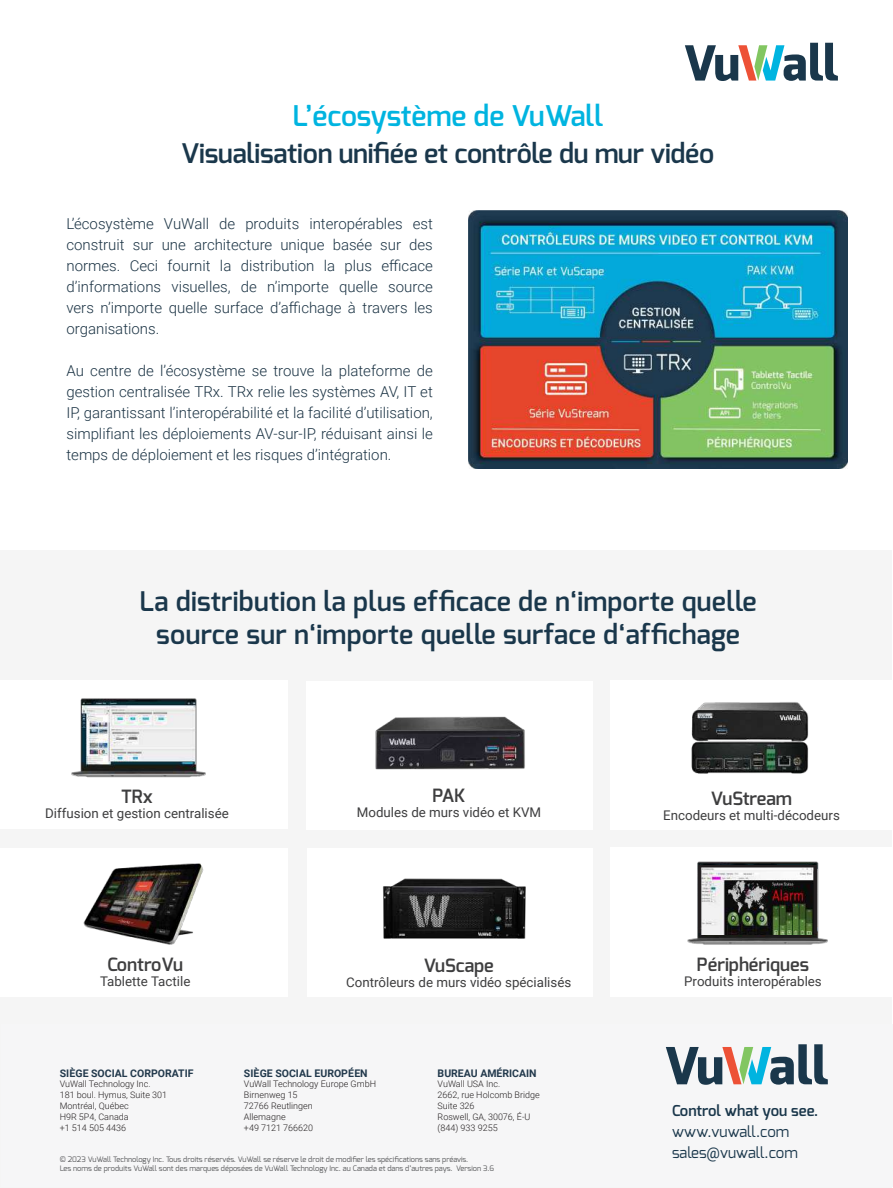
<style>
.page{position:relative;width:893px;height:1188px;background:#fff}
.page>*{position:absolute;margin:0;border:0;box-sizing:border-box;transform-origin:0 0}
.t1{font:600 28.5px "Exo";letter-spacing:-.01em;color:#00b4e0}
.t2{font:600 27px/33px "Exo";letter-spacing:.01em;color:#1a374b;text-align:center}
.t3{font:600 27px "Exo";letter-spacing:-.01em;color:#1a374b}
.t4{font:600 18.3px "Exo";color:#3e3e3f}
.t5{font:300 15px/21px "Roboto";color:#1b3344;text-align:justify}
.t6{font:15px/21px "Exo";color:#1a374b}
.t7{font:600 15px "Exo";color:#1a374b}
.t8{font:13.35px "Roboto";color:#3e3e3f}
.t9{font:700 10.5px "Roboto";color:#22394c}
.t10{font:300 9px/10.8px "Roboto";color:#231f20}
.t11{font:7.5px/9px "Exo";color:#57585a}
.s1{font-family:"Roboto"}
</style>
<div class="page">
<svg style="left:685px;top:43px;width:153px;height:38px"></svg>
<div style="left:0;top:551px;width:891px;height:637px;background:#f5f5f5"></div>
<img style="left:468px;top:210px;width:380px;height:258px">
<div style="left:0;top:680px;width:288px;height:149px;background:#fff"></div>
<div style="left:306px;top:681px;width:287px;height:149px;background:#fff"></div>
<div style="left:610px;top:680px;width:283px;height:150px;background:#fff"></div>
<div style="left:0;top:848px;width:288px;height:148px;background:#fff"></div>
<div style="left:307px;top:849px;width:285px;height:148px;background:#fff"></div>
<div style="left:611px;top:848px;width:282px;height:149px;background:#fff"></div>
<img style="left:383px;top:878px;width:143px;height:61px">
<img style="left:71px;top:698px;width:135px;height:80px">
<img style="left:687px;top:861px;width:141px;height:84px">
<img style="left:697px;top:863px;width:119px;height:72px">
<img style="left:83px;top:863px;width:121px;height:81px">
<img style="left:691px;top:702px;width:118px;height:72px">
<div style="left:2px;top:1024px;width:891px;height:162px;background:#f6f6f7"></div>
<svg style="left:666px;top:1044px;width:162px;height:41px"></svg>
<img style="left:375px;top:716px;width:150px;height:54px">
<h1 class="t1" style="left:292px;top:97px;width:312px">L’écosystème de VuWall</h1>
<h2 class="t3" style="left:181px;top:136px;width:535px">Visualisation unifiée et contrôle du mur vidéo</h2>
<p class="t5" style="left:66px;top:212px;width:368px">L’écosystème VuWall de produits interopérables est construit sur une architecture unique basée sur des normes. Ceci fournit la distribution la plus efficace d’informations visuelles, de n’importe quelle source vers n’importe quelle surface d’affichage à travers les organisations.</p>
<p class="t5" style="left:66px;top:359px;width:368px">Au centre de l’écosystème se trouve la plateforme de gestion centralisée TRx. TRx relie les systèmes AV, IT et IP, garantissant l’interopérabilité et la facilité d’utilisation, simplifiant les déploiements AV-sur-IP, réduisant ainsi le temps de déploiement et les risques d’intégration.</p>
<h2 class="t2" style="left:140px;top:584px;width:619px">La distribution la plus efficace de n‘importe quelle source sur n‘importe quelle surface d‘affichage</h2>
<p class="t4" style="left:121px;top:785px;width:33px">TRx</p>
<p class="t8" style="left:45px;top:804px;width:185px">Diffusion et gestion centralisée</p>
<p class="t4" style="left:433px;top:784px;width:34px">PAK</p>
<p class="t8" style="left:357px;top:803px;width:186px">Modules de murs vidéo et KVM</p>
<p class="t4" style="left:107px;top:952px;width:77px">ControVu</p>
<p class="t8" style="left:100px;top:972px;width:92px">Tablette Tactile</p>
<p class="t9" style="left:60px;top:1066px;width:135px">SIÈGE SOCIAL CORPORATIF</p>
<p class="t10" style="left:60px;top:1079px;width:109px">VuWall Technology Inc.<br>181 boul. Hymus, Suite 301<br>Montréal, Québec<br>H9R 5P4, Canada<br>+1 514 505 4436</p>
<p class="t4" style="left:424px;top:953px;width:72px">VuScape</p>
<p class="t8" style="left:346px;top:973px;width:227px">Contrôleurs de murs vidéo spécialisés</p>
<p class="t9" style="left:244px;top:1066px;width:125px">SIÈGE SOCIAL EUROPÉEN</p>
<p class="t10" style="left:244px;top:1079px;width:134px">VuWall Technology Europe GmbH<br>Birnenweg 15<br>72766 Reutlingen<br>Allemagne<br>+49 7121 766620</p>
<p class="t9" style="left:438px;top:1066px;width:101px">BUREAU AMÉRICAIN</p>
<p class="t10" style="left:438px;top:1079px;width:104px">VuWall USA Inc.<br>2662, rue Holcomb Bridge<br>Suite 326<br>Roswell, GA, 30076, É-U (844) 933 9255</p>
<p class="t11" style="left:60px;top:1155px;width:436px">© 2023 VuWall Technology Inc. Tous droits réservés. VuWall se réserve le droit de modifier les spécifications sans préavis.<br>Les noms de produits VuWall sont des marques déposées de VuWall Technology Inc. au Canada et dans d’autres pays. Version 3.6</p>
<p class="t4" style="left:711px;top:787px;width:83px">VuStream</p>
<p class="t8" style="left:663px;top:806px;width:178px">Encodeurs et multi-décodeurs</p>
<p class="t4" style="left:697px;top:952px;width:114px">Périphériques</p>
<p class="t8" style="left:684px;top:972px;width:139px">Produits interopérables</p>
<p class="t7" style="left:672px;top:1101px;width:148px">Control what you see.</p>
<p class="t6" style="left:672px;top:1121px;width:127px">www.vuwall.com sales<span class="s1">@</span>vuwall.com</p>
</div>
